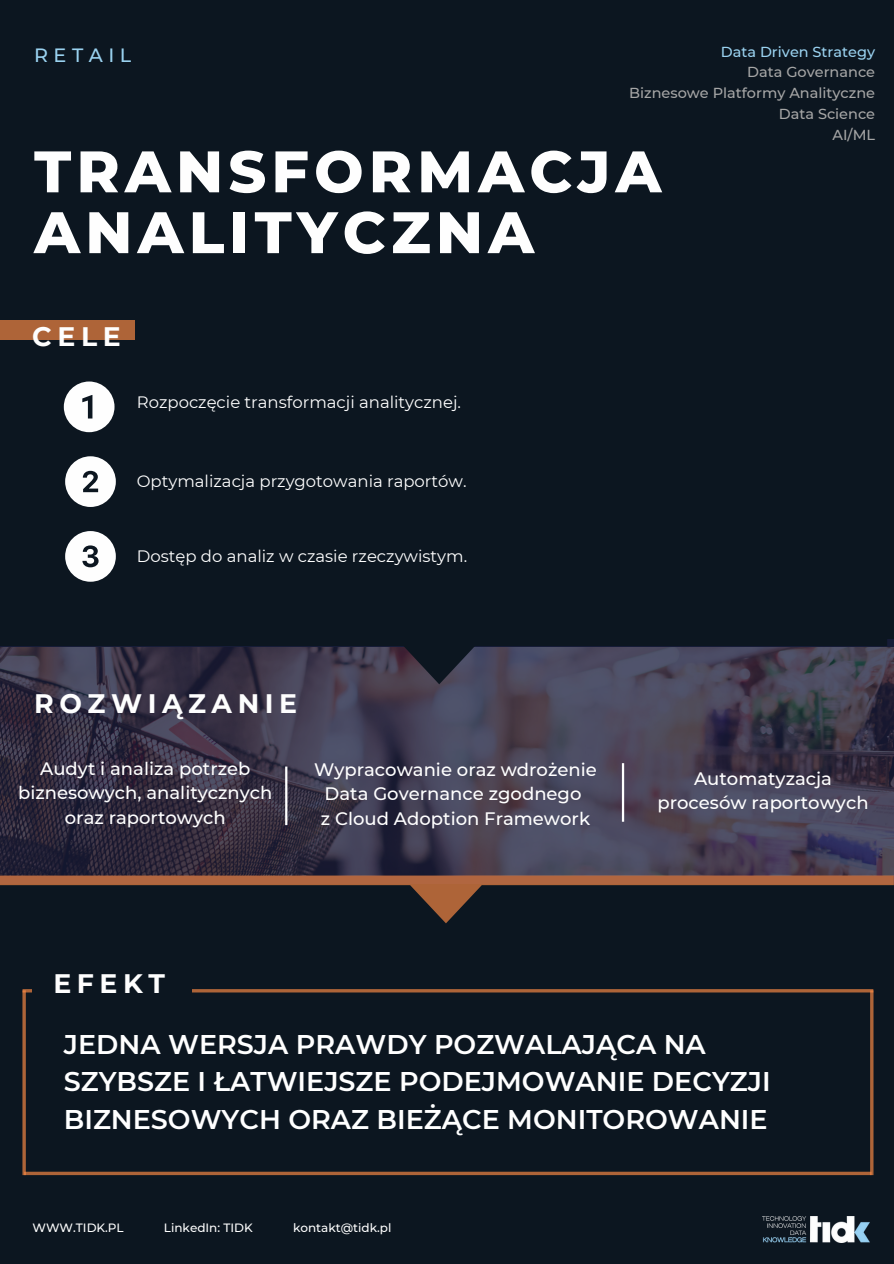
<style>
.page{position:relative;width:894px;height:1264px;background:#fff}
.page>*{position:absolute;margin:0;border:0;box-sizing:border-box;transform-origin:0 0}
.t1{font:800 58.35px/60.8px "Montserrat";letter-spacing:.09em;color:#fefefe}
.t2{font:600 27px/37.2px "Montserrat";color:#fff}
.t3{font:700 26.7px "Montserrat";letter-spacing:.21em;color:#fefefe}
.t4{font:500 19.2px "Montserrat";letter-spacing:.285em;color:#9ad2f0}
.t5{font:500 18px/24.8px "Montserrat";color:#fff;text-align:center}
.t6{font:16.5px "Montserrat";color:#fff}
.t7{font:500 14.4px/20.7px "Montserrat";color:#a6a6a6;text-align:right}
.t8{font:500 14.4px "Montserrat";color:#9ad2f0}
.t9{font:500 12px "Montserrat";color:#fff}
</style>
<div class="page">
<div style="left:0;top:0;width:893px;height:1263px;background:#0c1620"></div>
<svg style="left:0;top:639px;width:893px;height:236px;background:#3e3a4d"></svg>
<svg style="left:64px;top:381px;width:50px;height:51px"></svg>
<svg style="left:65px;top:456px;width:51px;height:51px"></svg>
<svg style="left:65px;top:531px;width:51px;height:50px"></svg>
<svg style="left:0;top:875px;width:893px;height:48px"></svg>
<svg style="left:26px;top:1171px;width:843px;height:4px;background:#905533"></svg>
<svg style="left:22px;top:990px;width:4px;height:185px"></svg>
<hr style="left:23px;top:989px;width:850px;height:3px;background:#ff8c45">
<svg style="left:869px;top:990px;width:4px;height:185px"></svg>
<div style="left:32px;top:980px;width:160px;height:43px;background:#0c1620"></div>
<hr style="left:285px;top:766px;width:2px;height:59px;background:#fff">
<hr style="left:621px;top:763px;width:3px;height:58px;background:#fff">
<svg style="left:0;top:639px;width:886px;height:45px"></svg>
<div style="left:0;top:320px;width:135px;height:19px;background:#ae6438"></div>
<img style="left:762px;top:1216px;width:107px;height:26px">
<p class="t4" style="left:34px;top:43px;width:99px">RETAIL</p>
<p class="t8" style="left:720px;top:43px;width:156px">Data Driven Strategy</p>
<p class="t7" style="left:629px;top:62px;width:247px">Data Governance<br>Biznesowe Platformy Analityczne<br>Data Science<br>AI/ML</p>
<h1 class="t1" style="left:34px;top:141px;width:628px">TRANSFORMACJA<br>ANALITYCZNA</h1>
<h3 class="t3" style="left:32px;top:320px;width:90px">CELE</h3>
<p class="t6" style="left:137px;top:392px;width:325px">Rozpoczęcie transformacji analitycznej.</p>
<p class="t6" style="left:137px;top:471px;width:331px">Optymalizacja przygotowania raportów.</p>
<p class="t6" style="left:137px;top:546px;width:332px">Dostęp do analiz w czasie rzeczywistym.</p>
<h3 class="t3" style="left:34px;top:687px;width:264px">ROZWIĄZANIE</h3>
<p class="t5" style="left:18px;top:755px;width:256px">Audyt i analiza potrzeb biznesowych, analitycznych oraz raportowych</p>
<p class="t5" style="left:314px;top:756px;width:284px">Wypracowanie oraz wdrożenie<br>Data Governance zgodnego<br>z Cloud Adoption Framework</p>
<p class="t5" style="left:657px;top:765px;width:212px">Automatyzacja procesów raportowych</p>
<h3 class="t3" style="left:53px;top:967px;width:113px">EFEKT</h3>
<h2 class="t2" style="left:64px;top:1025px;width:708px">JEDNA WERSJA PRAWDY POZWALAJĄCA NA<br>SZYBSZE I ŁATWIEJSZE PODEJMOWANIE DECYZJI<br>BIZNESOWYCH ORAZ BIEŻĄCE MONITOROWANIE</h2>
<p class="t9" style="left:33px;top:1220px;width:93px">WWW.TIDK.PL</p>
<p class="t9" style="left:164px;top:1220px;width:90px">LinkedIn: TIDK</p>
<p class="t9" style="left:293px;top:1220px;width:100px">kontakt@tidk.pl</p>
</div>
